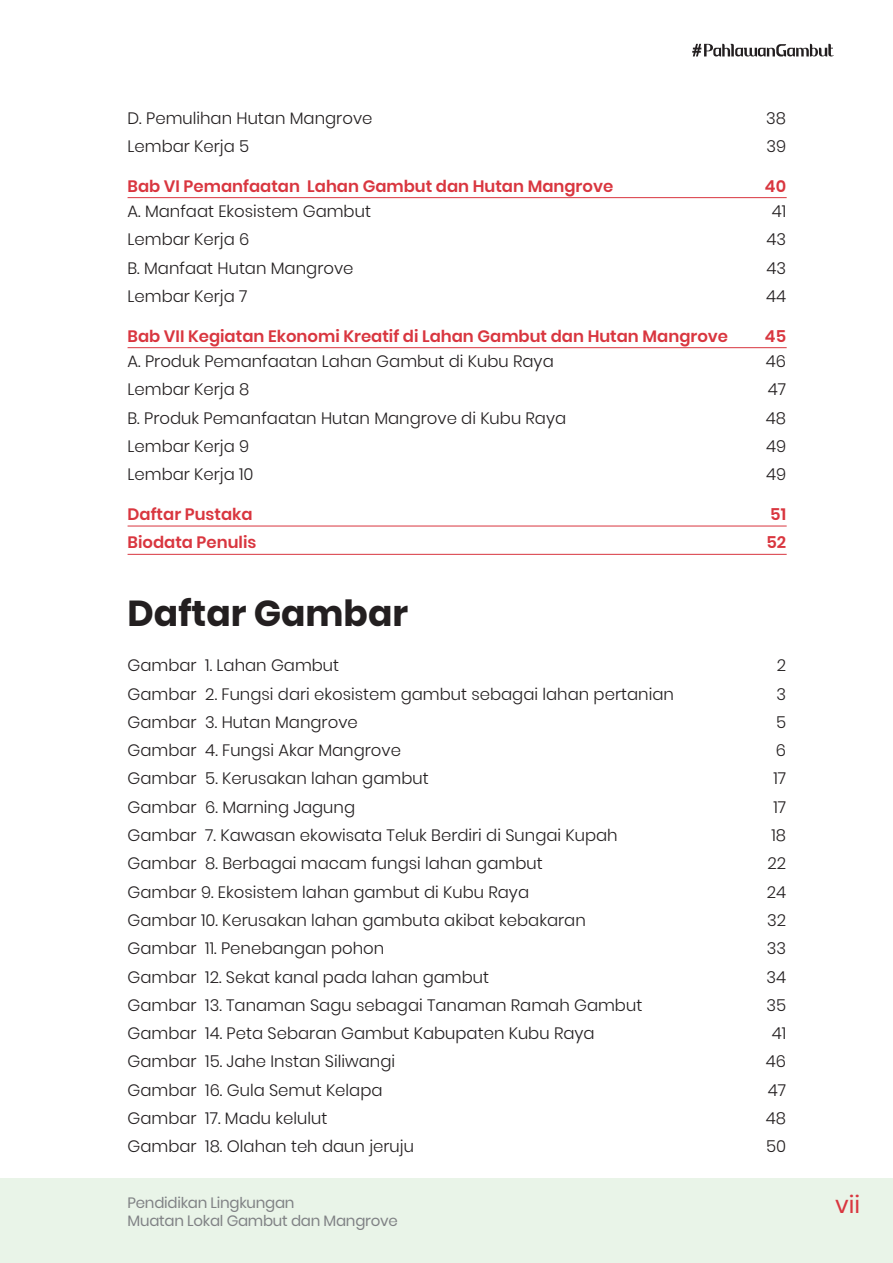
<style>
.page{position:relative;width:893px;height:1263px;background:#fff}
.page>*{position:absolute;margin:0;border:0;box-sizing:border-box;transform-origin:0 0}
.t1{font:700 36px "Poppins";color:#231f20}
.t2{font:24px "Poppins";color:#d9363f}
.t3{font:300 16.5px "Poppins";color:#231f20}
.t4{font:600 16.5px "Poppins";color:#d9363f}
.t5{font:15px/18px "Poppins";letter-spacing:-.015em;color:#808285}
</style>
<div class="page">
<svg style="left:692px;top:44px;width:142px;height:13px"></svg>
<hr style="left:128px;top:197px;width:659px;height:1px;background:#d9363f">
<hr style="left:128px;top:347px;width:659px;height:1px;background:#d9363f">
<hr style="left:128px;top:526px;width:659px;height:1px;background:#d9363f">
<hr style="left:128px;top:554px;width:659px;height:1px;background:#d9363f">
<div style="left:0;top:1178px;width:893px;height:85px;background:#e9f4e8"></div>
<p class="t3" style="left:128px;top:108px;width:246px">D. Pemulihan Hutan Mangrove</p>
<p class="t3" style="left:766px;top:108px;width:21px">38</p>
<p class="t3" style="left:128px;top:137px;width:123px">Lembar Kerja 5</p>
<p class="t3" style="left:766px;top:137px;width:21px">39</p>
<p class="t4" style="left:128px;top:176px;width:487px">Bab VI Pemanfaatan Lahan Gambut dan Hutan Mangrove</p>
<p class="t4" style="left:765px;top:176px;width:23px">40</p>
<p class="t3" style="left:128px;top:202px;width:245px">A. Manfaat Ekosistem Gambut</p>
<p class="t3" style="left:772px;top:202px;width:16px">41</p>
<p class="t3" style="left:128px;top:230px;width:123px">Lembar Kerja 6</p>
<p class="t3" style="left:766px;top:230px;width:21px">43</p>
<p class="t3" style="left:128px;top:258px;width:227px">B. Manfaat Hutan Mangrove</p>
<p class="t3" style="left:766px;top:258px;width:21px">43</p>
<p class="t3" style="left:128px;top:287px;width:121px">Lembar Kerja 7</p>
<p class="t3" style="left:766px;top:287px;width:22px">44</p>
<p class="t4" style="left:128px;top:326px;width:602px">Bab VII Kegiatan Ekonomi Kreatif di Lahan Gambut dan Hutan Mangrove</p>
<p class="t4" style="left:765px;top:326px;width:23px">45</p>
<p class="t3" style="left:128px;top:352px;width:428px">A. Produk Pemanfaatan Lahan Gambut di Kubu Raya</p>
<p class="t3" style="left:766px;top:352px;width:22px">46</p>
<p class="t3" style="left:128px;top:380px;width:123px">Lembar Kerja 8</p>
<p class="t3" style="left:768px;top:380px;width:20px">47</p>
<p class="t3" style="left:128px;top:408px;width:440px">B. Produk Pemanfaatan Hutan Mangrove di Kubu Raya</p>
<p class="t3" style="left:766px;top:408px;width:22px">48</p>
<p class="t3" style="left:128px;top:437px;width:123px">Lembar Kerja 9</p>
<p class="t3" style="left:766px;top:437px;width:22px">49</p>
<p class="t3" style="left:128px;top:465px;width:128px">Lembar Kerja 10</p>
<p class="t3" style="left:766px;top:465px;width:22px">49</p>
<p class="t4" style="left:128px;top:505px;width:127px">Daftar Pustaka</p>
<p class="t4" style="left:770px;top:505px;width:17px">51</p>
<p class="t4" style="left:128px;top:533px;width:130px">Biodata Penulis</p>
<p class="t4" style="left:766px;top:533px;width:21px">52</p>
<h1 class="t1" style="left:128px;top:592px;width:282px">Daftar Gambar</h1>
<p class="t3" style="left:128px;top:656px;width:213px">Gambar 1. Lahan Gambut</p>
<p class="t3" style="left:777px;top:656px;width:11px">2</p>
<p class="t3" style="left:128px;top:684px;width:548px">Gambar 2. Fungsi dari ekosistem gambut sebagai lahan pertanian</p>
<p class="t3" style="left:776px;top:684px;width:11px">3</p>
<p class="t3" style="left:128px;top:712px;width:232px">Gambar 3. Hutan Mangrove</p>
<p class="t3" style="left:776px;top:712px;width:12px">5</p>
<p class="t3" style="left:128px;top:741px;width:275px">Gambar 4. Fungsi Akar Mangrove</p>
<p class="t3" style="left:776px;top:741px;width:12px">6</p>
<p class="t3" style="left:128px;top:769px;width:303px">Gambar 5. Kerusakan lahan gambut</p>
<p class="t3" style="left:773px;top:769px;width:14px">17</p>
<p class="t3" style="left:128px;top:797px;width:229px">Gambar 6. Marning Jagung</p>
<p class="t3" style="left:773px;top:797px;width:14px">17</p>
<p class="t3" style="left:128px;top:826px;width:492px">Gambar 7. Kawasan ekowisata Teluk Berdiri di Sungai Kupah</p>
<p class="t3" style="left:771px;top:826px;width:16px">18</p>
<p class="t3" style="left:128px;top:854px;width:417px">Gambar 8. Berbagai macam fungsi lahan gambut</p>
<p class="t3" style="left:767px;top:854px;width:20px">22</p>
<p class="t3" style="left:128px;top:882px;width:403px">Gambar 9. Ekosistem lahan gambut di Kubu Raya</p>
<p class="t3" style="left:767px;top:882px;width:21px">24</p>
<p class="t3" style="left:128px;top:910px;width:460px">Gambar 10. Kerusakan lahan gambuta akibat kebakaran</p>
<p class="t3" style="left:767px;top:910px;width:21px">32</p>
<p class="t3" style="left:128px;top:939px;width:258px">Gambar 11. Penebangan pohon</p>
<p class="t3" style="left:767px;top:939px;width:21px">33</p>
<p class="t3" style="left:128px;top:967px;width:363px">Gambar 12. Sekat kanal pada lahan gambut</p>
<p class="t3" style="left:766px;top:967px;width:21px">34</p>
<p class="t3" style="left:128px;top:995px;width:516px">Gambar 13. Tanaman Sagu sebagai Tanaman Ramah Gambut</p>
<p class="t3" style="left:766px;top:995px;width:21px">35</p>
<p class="t3" style="left:128px;top:1024px;width:469px">Gambar 14. Peta Sebaran Gambut Kabupaten Kubu Raya</p>
<p class="t3" style="left:772px;top:1024px;width:16px">41</p>
<p class="t3" style="left:128px;top:1052px;width:269px">Gambar 15. Jahe Instan Siliwangi</p>
<p class="t3" style="left:766px;top:1052px;width:22px">46</p>
<p class="t3" style="left:128px;top:1080px;width:256px">Gambar 16. Gula Semut Kelapa</p>
<p class="t3" style="left:768px;top:1080px;width:20px">47</p>
<p class="t3" style="left:128px;top:1109px;width:201px">Gambar 17. Madu kelulut</p>
<p class="t3" style="left:766px;top:1109px;width:22px">48</p>
<p class="t3" style="left:128px;top:1137px;width:288px">Gambar 18. Olahan teh daun jeruju</p>
<p class="t3" style="left:766px;top:1137px;width:22px">50</p>
<p class="t5" style="left:128px;top:1194px;width:272px">Pendidikan Lingkungan<br>Muatan Lokal Gambut dan Mangrove</p>
<h2 class="t2" style="left:835px;top:1191px;width:27px">vii</h2>
</div>
